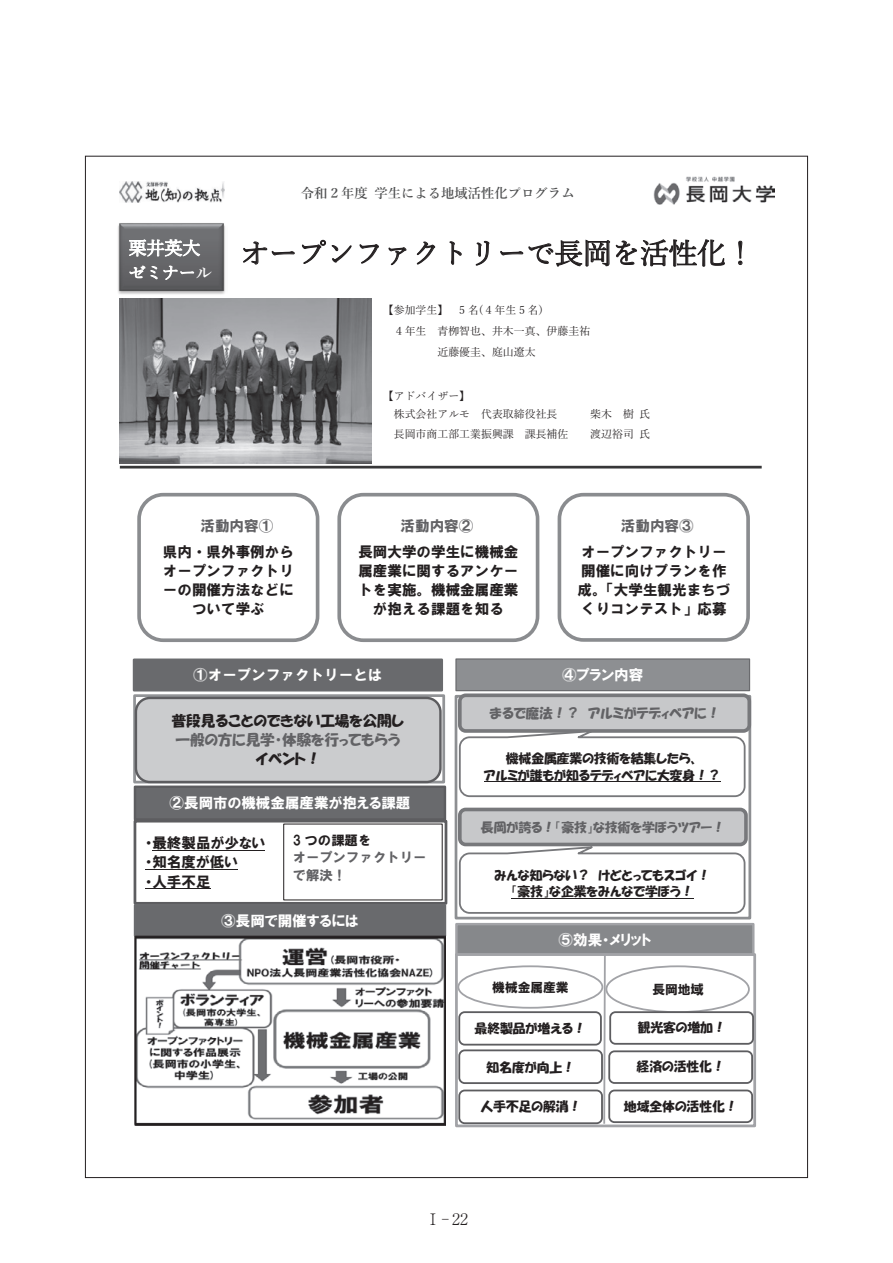
<style>
.page{position:relative;width:893px;height:1263px;background:#fff}
.page>*{position:absolute;margin:0;border:0;box-sizing:border-box;transform-origin:0 0}
.t1{font:29.1px "Yu Mincho";letter-spacing:-.02em;color:#231f20}
.t2{font:18.15px "Yu Mincho";color:#fff}
.t3{font:17.1px "Yu Mincho";color:#fff}
.t4{font:300 15.75px "Ryumin Pr 6";color:#231f20}
.t5{font:14.55px/18.9px "HGS Soei Kakugothic UB";color:#231f20;text-align:center}
.t6{font:14.55px "HGP Soei Kakugothic UB";color:#fff}
.t7{font:14.55px "HGP Soei Kakupoptai";color:#231f20}
.t8{font:14.55px/19px "HGP Soei Kakugothic UB";color:#231f20}
.t9{font:14.55px "HGP Soei Kakupoptai";color:#626265}
.t10{font:14.55px "HGS Soei Kakugothic UB";color:#626265}
.t11{font:14.55px "HGS Soei Kakugothic UB";color:#fff}
.t12{font:600 13.35px "Yu Mincho";color:#4d4e4f}
.t13{font:13.35px "HGP Soei Kakupoptai";color:#626265}
.t14{font:13.35px/17.4px "HGS Soei Kakugothic UB";color:#626265}
.t15{font:13.35px "HGS Soei Kakugothic UB";color:#231f20}
.t16{font:12.75px/16.8px "HGP Soei Kakupoptai";letter-spacing:-.005em;color:#231f20;text-align:center}
.t17{font:12.75px "HGP Soei Kakupoptai";letter-spacing:-.005em;color:#626265}
.t18{font:12.75px "HGP Soei Kakugothic UB";color:#231f20}
.t19{font:10.95px/18.1px "Yu Mincho";color:#231f20}
.s1{font-weight:600}
</style>
<div class="page">
<img style="left:654px;top:177px;width:120px;height:28px">
<img style="left:119px;top:182px;width:105px;height:20px">
<img style="left:118px;top:223px;width:107px;height:71px">
<hr style="left:120px;top:466px;width:642px;height:2px;background:#373738">
<img style="left:120px;top:298px;width:252px;height:165px">
<div style="left:137px;top:493px;width:182px;height:149px;background:#fff;border:4px solid #8a8c8f;border-radius:24px"></div>
<div style="left:337px;top:493px;width:202px;height:149px;background:#fff;border:4px solid #8a8c8f;border-radius:24px"></div>
<div style="left:558px;top:493px;width:192px;height:149px;background:#fff;border:4px solid #8a8c8f;border-radius:24px"></div>
<div style="left:133px;top:694px;width:312px;height:89px;border:3px solid #929497"></div>
<div style="left:134px;top:660px;width:308px;height:30px;background:#696a6d"></div>
<div style="left:133px;top:658px;width:310px;height:33px;border:2px solid #6a6b6e"></div>
<img style="left:135px;top:665px;width:306px;height:20px">
<div style="left:135px;top:697px;width:307px;height:86px;background:#cbccce;border:2px solid #5d5d60;border-radius:14px"></div>
<div style="left:135px;top:787px;width:310px;height:32px;background:#696a6d"></div>
<div style="left:134px;top:785px;width:312px;height:36px;border:2px solid #5d5d60"></div>
<img style="left:136px;top:792px;width:308px;height:22px">
<div style="left:134px;top:820px;width:313px;height:85px;border:3px solid #5d5d60"></div>
<img style="left:136px;top:827px;width:309px;height:70px">
<hr style="left:152px;top:850px;width:113px;height:1px;background:#231f20">
<hr style="left:145px;top:869px;width:93px;height:1px;background:#231f20">
<hr style="left:145px;top:888px;width:66px;height:1px;background:#231f20">
<div style="left:135px;top:905px;width:310px;height:31px;background:#696a6d"></div>
<div style="left:134px;top:904px;width:312px;height:33px;border:2px solid #6a6b6e"></div>
<img style="left:136px;top:911px;width:308px;height:19px">
<div style="left:284px;top:824px;width:158px;height:76px;background:#fff"></div>
<img style="left:284px;top:829px;width:158px;height:66px">
<img style="left:135px;top:936px;width:311px;height:190px">
<div style="left:456px;top:659px;width:293px;height:32px;background:#8d8f92"></div>
<div style="left:455px;top:658px;width:295px;height:33px;border:1px solid #6a6b6e"></div>
<div style="left:455px;top:695px;width:296px;height:224px;border:3px solid #8d8f92"></div>
<div style="left:458px;top:693px;width:293px;height:40px;background:#c7c8ca;border:4px solid #77787b;border-radius:6px"></div>
<svg style="left:458px;top:729px;width:288px;height:69px"></svg>
<img style="left:464px;top:745px;width:277px;height:43px">
<hr style="left:484px;top:781px;width:236px;height:1px;background:#231f20">
<div style="left:458px;top:808px;width:290px;height:38px;background:#c7c8ca;border:4px solid #77787b;border-radius:6px"></div>
<svg style="left:458px;top:845px;width:288px;height:70px"></svg>
<img style="left:464px;top:861px;width:277px;height:44px">
<hr style="left:511px;top:898px;width:182px;height:1px;background:#231f20">
<svg style="left:602px;top:957px;width:4px;height:166px"></svg>
<div style="left:456px;top:924px;width:297px;height:30px;background:#86888b"></div>
<div style="left:455px;top:923px;width:299px;height:33px;border:2px solid #a2a3a7"></div>
<div style="left:455px;top:953px;width:301px;height:174px;border:3px solid #a2a3a7"></div>
<div style="left:457px;top:965px;width:146px;height:44px;border:2px solid #a2a3a7;border-radius:50%"></div>
<div style="left:605px;top:965px;width:145px;height:48px;border:2px solid #a2a3a7;border-radius:50%"></div>
<div style="left:458px;top:1011px;width:144px;height:34px;background:#fff;border:2px solid #5d5d60;border-radius:5px"></div>
<div style="left:458px;top:1049px;width:145px;height:35px;background:#fff;border:2px solid #5d5d60;border-radius:5px"></div>
<div style="left:458px;top:1089px;width:145px;height:35px;background:#fff;border:2px solid #5d5d60;border-radius:5px"></div>
<div style="left:608px;top:1089px;width:145px;height:34px;background:#fff;border:2px solid #5d5d60;border-radius:5px"></div>
<div style="left:609px;top:1011px;width:145px;height:34px;background:#fff;border:2px solid #5d5d60;border-radius:5px"></div>
<div style="left:608px;top:1050px;width:145px;height:34px;background:#fff;border:2px solid #5d5d60;border-radius:5px"></div>
<h2 class="t2" style="left:129px;top:231px;width:73px">栗井英大</h2>
<h3 class="t3" style="left:129px;top:257px;width:85px">ゼミナー<span class="s1">ル</span></h3>
<p class="t12" style="left:301px;top:186px;width:275px">令和２年度学生による地域活性化プログラム</p>
<h1 class="t1" style="left:240px;top:226px;width:516px">オープンファクトリーで長岡を活性化！</h1>
<p class="t19" style="left:383px;top:300px;width:162px">【参加学生】 5 名(４年生 5 名)</p>
<p class="t19" style="left:394px;top:321px;width:198px">４年生 青栁智也、井木一真、伊藤圭祐</p>
<p class="t19" style="left:437px;top:342px;width:100px">近藤優圭、庭山遼太</p>
<p class="t19" style="left:394px;top:386px;width:165px;text-indent:-11px">【アドバイザー】<br>株式会社アルモ 代表取締役社長</p>
<p class="t19" style="left:590px;top:404px;width:61px">柴木 樹氏</p>
<p class="t19" style="left:394px;top:424px;width:176px">長岡市商工部工業振興課 課長補佐</p>
<p class="t19" style="left:590px;top:424px;width:61px">渡辺裕司氏</p>
<p class="t10" style="left:200px;top:519px;width:74px">活動内容①</p>
<p class="t5" style="left:163px;top:543px;width:132px">県内・県外事例からオープンファクトリーの開催方法などについて学ぶ</p>
<p class="t10" style="left:401px;top:519px;width:74px">活動内容②</p>
<p class="t5" style="left:358px;top:543px;width:162px">長岡大学の学生に機械金属産業に関するアンケートを実施。機械金属産業が抱える課題を知る</p>
<p class="t10" style="left:621px;top:519px;width:74px">活動内容⓷</p>
<p class="t5" style="left:577px;top:542px;width:154px;text-align:left">オープンファクトリー開催に向けプランを作成。「大学生観光まちづくりコンテスト」応募</p>
<p class="t11" style="left:193px;top:668px;width:191px">⓵オープンファクトリーとは</p>
<p class="t7" style="left:172px;top:714px;width:234px">普段見ることのできない工場を公開し</p>
<p class="t9" style="left:176px;top:732px;width:226px">一般の方に見学・体験を行ってもらう</p>
<p class="t7" style="left:256px;top:751px;width:66px">イベント！</p>
<p class="t6" style="left:170px;top:796px;width:242px">②長岡市の機械金属産業が抱える課題</p>
<p class="t8" style="left:145px;top:834px;width:122px">・最終製品が少ない・知名度が低い<br>・人手不足</p>
<p class="t6" style="left:221px;top:913px;width:139px">⓷長岡で開催するには</p>
<p class="t15" style="left:293px;top:833px;width:80px">3 つの課題を</p>
<p class="t14" style="left:293px;top:849px;width:135px">オープンファクトリーで解決！</p>
<p class="t6" style="left:562px;top:668px;width:83px">⓸プラン内容</p>
<p class="t13" style="left:490px;top:706px;width:232px">まるで魔法！？ アルミがテディベアに！</p>
<p class="t16" style="left:484px;top:750px;width:238px">機械金属産業の技術を結集したら、<br>アルミが誰もが知るテディベアに大変身！？</p>
<p class="t17" style="left:481px;top:821px;width:246px">長岡が誇る！「豪技」な技術を学ぼうツアー！</p>
<p class="t16" style="left:494px;top:866px;width:217px">みんな知らない？ けどとってもスゴイ！「豪技」な企業をみんなで学ぼう！</p>
<p class="t6" style="left:559px;top:932px;width:94px">⓹効果・メリット</p>
<p class="t18" style="left:492px;top:981px;width:78px">機械金属産業</p>
<p class="t18" style="left:652px;top:983px;width:53px">長岡地域</p>
<p class="t16" style="left:475px;top:1020px;width:113px">最終製品が増える！</p>
<p class="t16" style="left:486px;top:1058px;width:90px">知名度が向上！</p>
<p class="t16" style="left:480px;top:1098px;width:102px">人手不足の解消！</p>
<p class="t16" style="left:624px;top:1098px;width:115px">地域全体の活性化！</p>
<p class="t16" style="left:638px;top:1019px;width:90px">観光客の増加！</p>
<p class="t16" style="left:637px;top:1058px;width:90px">経済の活性化！</p>
<p class="t4" style="left:425px;top:1206px;width:44px">Ⅰ- 22</p>
</div>
